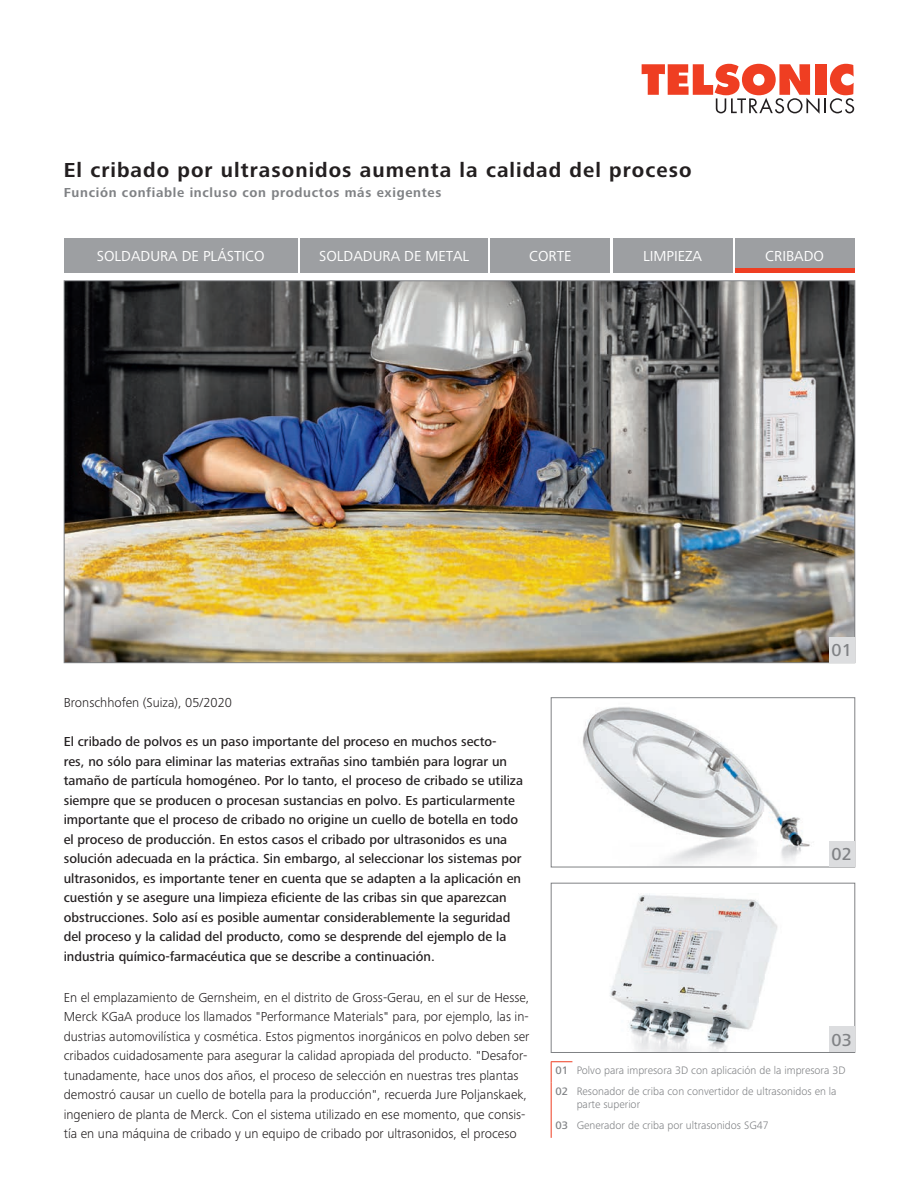
<style>
.page{position:relative;width:918px;height:1188px;background:#fff}
.page>*{position:absolute;margin:0;border:0;box-sizing:border-box;transform-origin:0 0}
.Haupttitel_black{font:700 21px "Frutiger Next LTW1 G";letter-spacing:.05em;color:#231f20}
.t1{font:500 18px "Frutiger Next LTW1 G";color:#808285}
.Portfoliotitel{font:15px "Frutiger Next LTW1 G";color:#fff}
.Lauftext_9_13pt__med{font:500 13.5px/19.5px "Frutiger Next LTW1 G";color:#231f20}
.Lauftext_9_13pt{font:300 13.5px/19.5px "Frutiger Next LTW1 G";color:#231f20}
.Subtitel_grau{font:700 13.5px "Frutiger Next LTW1 G";letter-spacing:.05em;color:#808285}
.Legende_7_5_9pt{font:300 11.25px/13.5px "Frutiger Next LTW1 G";color:#808285}
.Legende_7_5_9pt__med{font:500 11.25px "Frutiger Next LTW1 G";color:#808285}
</style>
<div class="page">
<div style="left:64px;top:239px;width:234px;height:34px;background:#9d9fa2"></div>
<div style="left:301px;top:239px;width:187px;height:34px;background:#9d9fa2"></div>
<div style="left:491px;top:239px;width:119px;height:34px;background:#9d9fa2"></div>
<div style="left:613px;top:239px;width:119px;height:34px;background:#9d9fa2"></div>
<div style="left:735px;top:239px;width:119px;height:34px;background:#9d9fa2"></div>
<hr style="left:735px;top:269px;width:119px;height:4px;background:#ef3e22">
<svg style="left:551px;top:1061px;width:21px;height:22px"></svg>
<hr style="left:551px;top:1083px;width:1px;height:34px;background:#ef3e22">
<svg style="left:551px;top:1117px;width:1px;height:21px"></svg>
<svg style="left:642px;top:64px;width:212px;height:50px"></svg>
<img style="left:63px;top:280px;width:793px;height:383px">
<div style="left:829px;top:637px;width:25px;height:25px;background:#dcdddf"></div>
<svg style="left:550px;top:697px;width:306px;height:171px"></svg>
<svg style="left:550px;top:882px;width:306px;height:171px"></svg>
<div style="left:829px;top:841px;width:25px;height:26px;background:#dcdddf"></div>
<div style="left:829px;top:1027px;width:25px;height:25px;background:#dcdddf"></div>
<p class="Haupttitel_black" style="left:64px;top:158px;width:629px">El cribado por ultrasonidos aumenta la calidad del proceso</p>
<p class="Subtitel_grau" style="left:64px;top:184px;width:379px">Función confiable incluso con productos más exigentes</p>
<p class="Portfoliotitel" style="left:97px;top:248px;width:169px">SOLDADURA DE PLÁSTICO</p>
<p class="Portfoliotitel" style="left:319px;top:248px;width:152px">SOLDADURA DE METAL</p>
<p class="Portfoliotitel" style="left:529px;top:248px;width:44px">CORTE</p>
<p class="Portfoliotitel" style="left:643px;top:248px;width:61px">LIMPIEZA</p>
<p class="Portfoliotitel" style="left:765px;top:248px;width:60px">CRIBADO</p>
<p class="t1" style="left:832px;top:640px;width:22px">01</p>
<p class="Lauftext_9_13pt" style="left:64px;top:693px;width:170px">Bronschhofen (Suiza), 05/2020</p>
<p class="Lauftext_9_13pt__med" style="left:64px;top:732px;width:461px">El cribado de polvos es un paso importante del proceso en muchos secto-<br>res, no sólo para eliminar las materias extrañas sino también para lograr un tamaño de partícula homogéneo. Por lo tanto, el proceso de cribado se utiliza siempre que se producen o procesan sustancias en polvo. Es particularmente importante que el proceso de cribado no origine un cuello de botella en todo el proceso de producción. En estos casos el cribado por ultrasonidos es una solución adecuada en la práctica. Sin embargo, al seleccionar los sistemas por ultrasonidos, es importante tener en cuenta que se adapten a la aplicación en cuestión y se asegure una limpieza eficiente de las cribas sin que aparezcan obstrucciones. Solo así es posible aumentar considerablemente la seguridad del proceso y la calidad del producto, como se desprende del ejemplo de la industria químico-farmacéutica que se describe a continuación.</p>
<p class="Lauftext_9_13pt" style="left:64px;top:987px;width:467px">En el emplazamiento de Gernsheim, en el distrito de Gross-Gerau, en el sur de Hesse, Merck KGaA produce los llamados "Performance Materials" para, por ejemplo, las in&shy;dustrias automovilística y cosmética. Estos pigmentos inorgánicos en polvo deben ser cribados cuidadosamente para asegurar la calidad apropiada del producto. "Desafor&shy;tunadamente, hace unos dos años, el proceso de selección en nuestras tres plantas demostró causar un cuello de botella para la producción", recuerda Jure Poljanskaek, ingeniero de planta de Merck. Con el sistema utilizado en ese momento, que consis&shy;tía en una máquina de cribado y un equipo de cribado por ultrasonidos, el proceso</p>
<p class="t1" style="left:832px;top:844px;width:22px">02</p>
<p class="t1" style="left:832px;top:1030px;width:22px">03</p>
<p class="Legende_7_5_9pt__med" style="left:555px;top:1064px;width:14px">01</p>
<p class="Legende_7_5_9pt" style="left:577px;top:1064px;width:270px">Polvo para impresora 3D con aplicación de la impresora 3D</p>
<p class="Legende_7_5_9pt__med" style="left:555px;top:1085px;width:14px">02</p>
<p class="Legende_7_5_9pt" style="left:577px;top:1084px;width:261px">Resonador de criba con convertidor de ultrasonidos en la parte superior</p>
<p class="Legende_7_5_9pt__med" style="left:555px;top:1119px;width:14px">03</p>
<p class="Legende_7_5_9pt" style="left:577px;top:1119px;width:194px">Generador de criba por ultrasonidos SG47</p>
</div>
